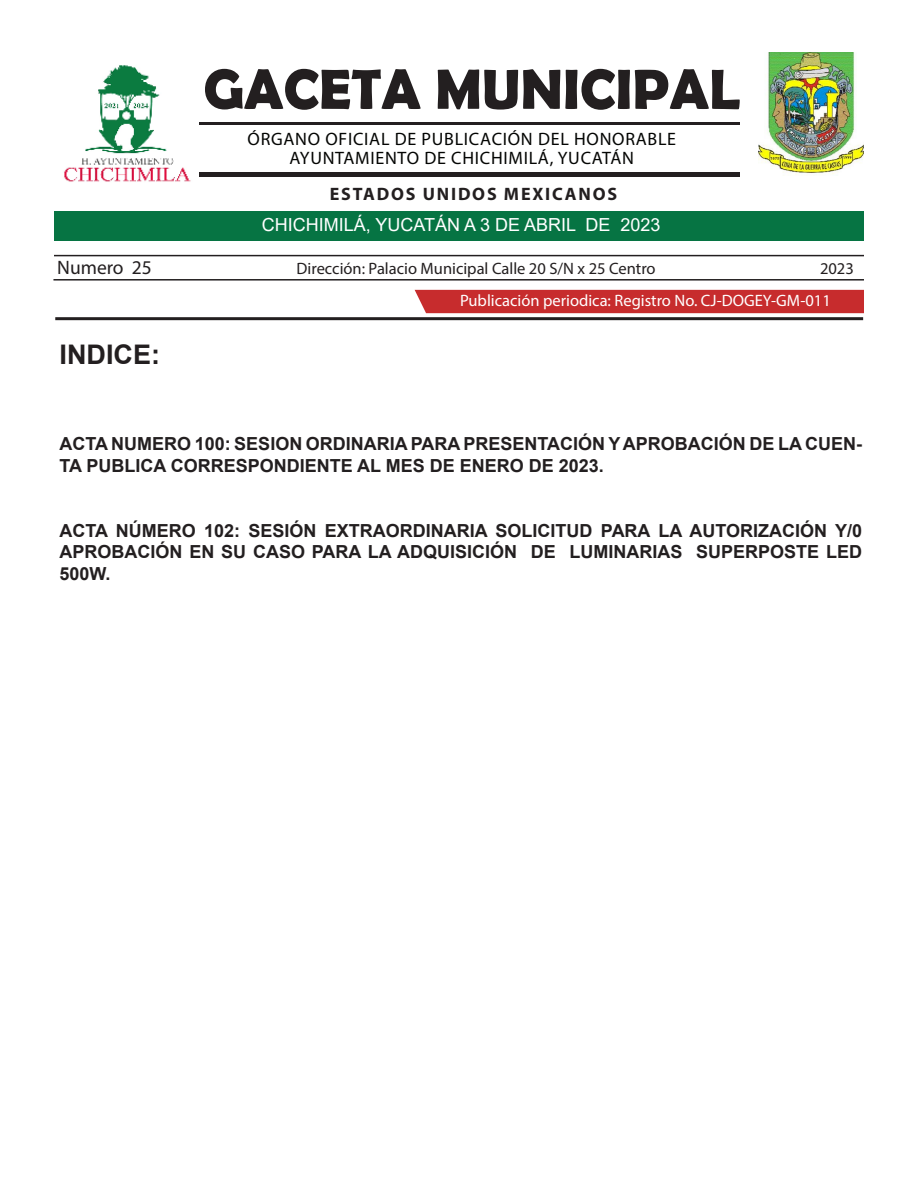
<style>
.page{position:relative;width:918px;height:1188px;background:#fff}
.page>*{position:absolute;margin:0;border:0;box-sizing:border-box;transform-origin:0 0}
.t1{font:700 57px "Berlin Sans FB Demi";color:#231f20}
.t2{font:700 27px "Arial";color:#231f20}
.t3{font:19.5px "Myriad Pro";color:#231f20}
.t4{font:700 18px/21.6px "Arial";color:#231f20}
.t5{font:18px "Myriad Pro";letter-spacing:.04em;color:#040503}
.t6{font:18px "Arial";color:#fff}
.t7{font:700 18px "Myriad Pro";letter-spacing:.1em;color:#231f20}
.t8{font:16.5px "Myriad Pro";color:#231f20}
.t9{font:16.5px "Myriad Pro";color:#fff}
</style>
<div class="page">
<div style="left:415px;top:290px;width:449px;height:23px;background:#c72c2d"></div>
<img style="left:759px;top:53px;width:105px;height:121px">
<hr style="left:199px;top:122px;width:540px;height:2px;background:#231f20">
<div style="left:54px;top:211px;width:810px;height:29px;background:#067443"></div>
<hr style="left:54px;top:255px;width:810px;height:1px;background:#231f20">
<hr style="left:53px;top:279px;width:811px;height:2px;background:#231f20">
<hr style="left:55px;top:317px;width:808px;height:3px;background:#231f20">
<hr style="left:199px;top:172px;width:540px;height:4px;background:#231f20">
<img style="left:64px;top:65px;width:127px;height:117px">
<p class="t1" style="left:203px;top:56px;width:538px">GACETA MUNICIPAL</p>
<p class="t5" style="left:248px;top:128px;width:430px">ÓRGANO OFICIAL DE PUBLICACIÓN DEL HONORABLE</p>
<p class="t5" style="left:290px;top:147px;width:346px">AYUNTAMIENTO DE CHICHIMILÁ, YUCATÁN</p>
<p class="t7" style="left:330px;top:182px;width:289px">ESTADOS UNIDOS MEXICANOS</p>
<p class="t6" style="left:262px;top:213px;width:400px">CHICHIMILÁ, YUCATÁN A 3 DE ABRIL DE 2023</p>
<p class="t3" style="left:57px;top:255px;width:96px">Numero 25</p>
<p class="t8" style="left:297px;top:258px;width:360px">Dirección: Palacio Municipal Calle 20 S/N x 25 Centro</p>
<p class="t8" style="left:820px;top:258px;width:35px">2023</p>
<p class="t9" style="left:460px;top:291px;width:372px">Publicación periodica: Registro No. CJ-DOGEY-GM-011</p>
<p class="t2" style="left:60px;top:336px;width:102px">INDICE:</p>
<p class="t4" style="left:60px;top:434px;width:804px">ACTA NUMERO 100: SESION ORDINARIA PARA PRESENTACIÓN Y APROBACIÓN DE LA CUEN-<br>TA PUBLICA CORRESPONDIENTE AL MES DE ENERO DE 2023.</p>
<p class="t4" style="left:60px;top:520px;width:804px;text-align:justify">ACTA NÚMERO 102: SESIÓN EXTRAORDINARIA SOLICITUD PARA LA AUTORIZACIÓN Y/0<br>APROBACIÓN EN SU CASO PARA LA ADQUISICIÓN DE LUMINARIAS SUPERPOSTE LED 500W.</p>
</div>
